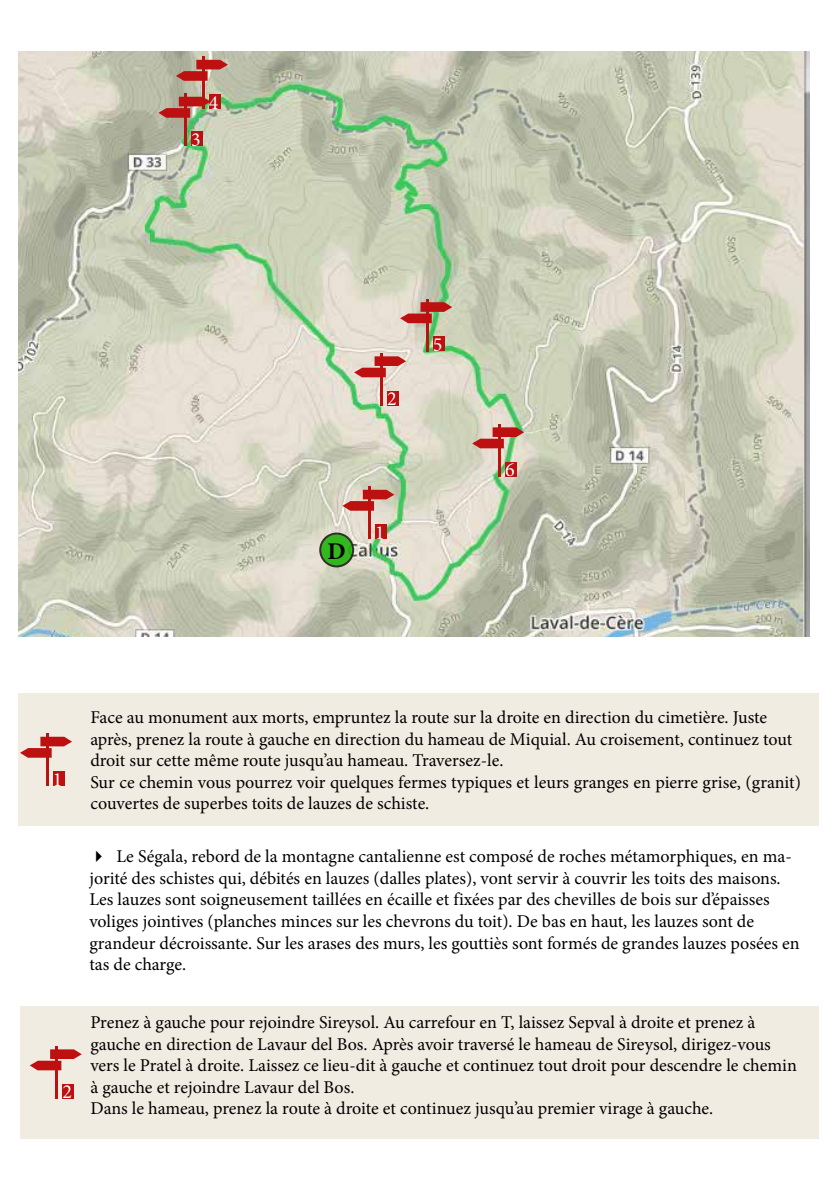
<style>
.page{position:relative;width:840px;height:1191px;background:#fff}
.page>*{position:absolute;margin:0;border:0;box-sizing:border-box;transform-origin:0 0}
.t1{font:700 24px "Minion Pro";color:#000}
.t2{font:20px "Minion Pro";color:#fff}
.t3{font:18px/21.6px "Minion Pro";color:#000}
</style>
<div class="page">
<div style="left:20px;top:1006px;width:798px;height:132px;background:#f1ece2"></div>
<svg style="left:30px;top:1049px;width:52px;height:21px"></svg>
<hr style="left:56px;top:1046px;width:2px;height:52px;background:#bc1011">
<div style="left:63px;top:1083px;width:11px;height:15px;background:#bc1011"></div>
<div style="left:18px;top:693px;width:800px;height:133px;background:#f1ece2"></div>
<svg style="left:20px;top:736px;width:52px;height:21px"></svg>
<hr style="left:46px;top:733px;width:2px;height:52px;background:#bc1011">
<div style="left:53px;top:771px;width:12px;height:14px;background:#bc1011"></div>
<img style="left:18px;top:51px;width:791px;height:585px">
<svg style="left:342px;top:490px;width:52px;height:21px"></svg>
<hr style="left:368px;top:486px;width:2px;height:52px;background:#bc1011">
<div style="left:375px;top:524px;width:12px;height:15px;background:#bc1011"></div>
<svg style="left:320px;top:533px;width:33px;height:33px"></svg>
<div style="left:319px;top:532px;width:35px;height:35px;border:2px solid #241f21;border-radius:50%"></div>
<svg style="left:354px;top:356px;width:52px;height:21px"></svg>
<hr style="left:380px;top:353px;width:2px;height:52px;background:#bc1011">
<div style="left:387px;top:391px;width:11px;height:14px;background:#bc1011"></div>
<svg style="left:400px;top:302px;width:52px;height:21px"></svg>
<hr style="left:425px;top:299px;width:3px;height:52px;background:#bc1011">
<div style="left:432px;top:337px;width:12px;height:14px;background:#bc1011"></div>
<svg style="left:158px;top:97px;width:52px;height:21px"></svg>
<hr style="left:184px;top:94px;width:3px;height:52px;background:#bc1011">
<div style="left:191px;top:131px;width:12px;height:15px;background:#bc1011"></div>
<svg style="left:176px;top:60px;width:52px;height:21px"></svg>
<hr style="left:202px;top:57px;width:2px;height:52px;background:#bc1011">
<div style="left:209px;top:94px;width:11px;height:15px;background:#bc1011"></div>
<svg style="left:472px;top:427px;width:52px;height:21px"></svg>
<hr style="left:497px;top:424px;width:3px;height:52px;background:#bc1011">
<div style="left:504px;top:462px;width:12px;height:14px;background:#bc1011"></div>
<p class="t2" style="left:209px;top:89px;width:11px">4</p>
<p class="t2" style="left:191px;top:126px;width:11px">3</p>
<p class="t2" style="left:387px;top:385px;width:11px">2</p>
<p class="t2" style="left:432px;top:331px;width:11px">5</p>
<h1 class="t1" style="left:327px;top:534px;width:20px">D</h1>
<p class="t2" style="left:375px;top:519px;width:11px">1</p>
<p class="t2" style="left:504px;top:456px;width:11px">6</p>
<p class="t2" style="left:53px;top:766px;width:11px">1</p>
<p class="t2" style="left:63px;top:1078px;width:11px">2</p>
<p class="t3" style="left:90px;top:706px;width:711px">Face au monument aux morts, empruntez la route sur la droite en direction du cimetière. Juste après, prenez la route à gauche en direction du hameau de Miquial. Au croisement, continuez tout droit sur cette même route jusqu’au hameau. Traversez-le.<br>Sur ce chemin vous pourrez voir quelques fermes typiques et leurs granges en pierre grise, (granit) couvertes de superbes toits de lauzes de schiste.</p>
<p class="t3" style="left:89px;top:845px;width:711px">✔ Le Ségala, rebord de la montagne cantalienne est composé de roches métamorphiques, en ma&shy;jorité des schistes qui, débités en lauzes (dalles plates), vont servir à couvrir les toits des maisons.<br>Les lauzes sont soigneusement taillées en écaille et fixées par des chevilles de bois sur d’épaisses voliges jointives (planches minces sur les chevrons du toit). De bas en haut, les lauzes sont de grandeur décroissante. Sur les arases des murs, les gouttiès sont formés de grandes lauzes posées en tas de charge.</p>
<p class="t3" style="left:90px;top:1011px;width:707px">Prenez à gauche pour rejoindre Sireysol. Au carrefour en T, laissez Sepval à droite et prenez à gauche en direction de Lavaur del Bos. Après avoir traversé le hameau de Sireysol, dirigez-vous vers le Pratel à droite. Laissez ce lieu-dit à gauche et continuez tout droit pour descendre le chemin à gauche et rejoindre Lavaur del Bos.<br>Dans le hameau, prenez la route à droite et continuez jusqu’au premier virage à gauche.</p>
</div>
